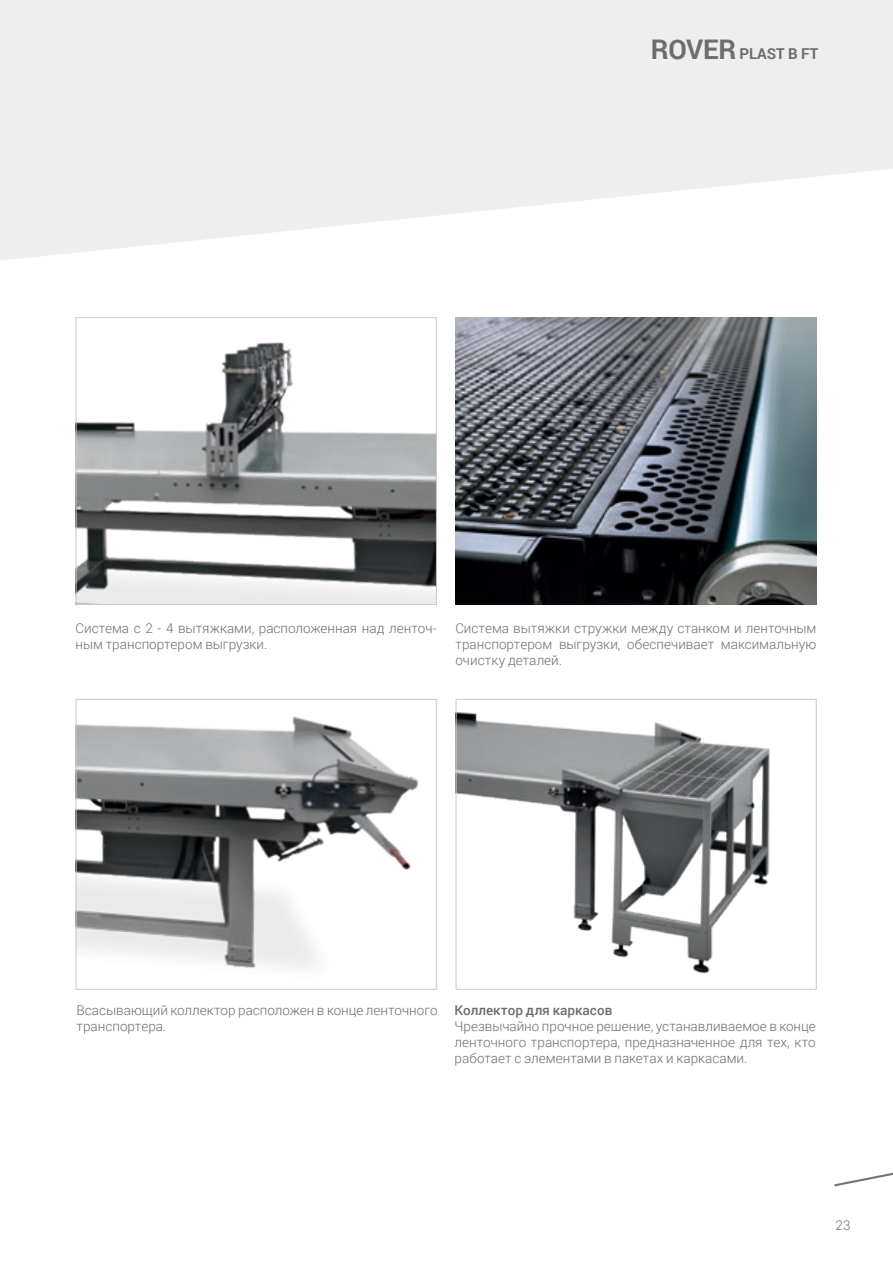
<style>
.page{position:relative;width:893px;height:1263px;background:#fff}
.page>*{position:absolute;margin:0;border:0;box-sizing:border-box;transform-origin:0 0}
.t1{font:700 15px "Roboto";letter-spacing:-.01em;color:#6c6d70}
.t2{font:300 13.5px/16.2px "Roboto";color:#6c6d70}
.t3{font:500 13.5px "Roboto";letter-spacing:.005em;color:#6c6d70}
.s1{font-size:27px}
</style>
<div class="page">
<svg style="left:834px;top:1172px;width:59px;height:14px"></svg>
<svg style="left:0;top:0;width:893px;height:260px;fill:#eeeeef"></svg>
<img style="left:78px;top:342px;width:357px;height:261px">
<div style="left:76px;top:317px;width:361px;height:288px;border:1px solid #c9cacc"></div>
<img style="left:456px;top:317px;width:361px;height:288px">
<img style="left:458px;top:712px;width:312px;height:262px">
<div style="left:456px;top:699px;width:361px;height:291px;border:1px solid #c9cacc"></div>
<img style="left:78px;top:716px;width:341px;height:253px">
<div style="left:76px;top:699px;width:361px;height:291px;border:1px solid #c9cacc"></div>
<p class="t1" style="left:651px;top:43px;width:169px"><span class="s1">ROVER</span> PLAST B FT</p>
<p class="t2" style="left:76px;top:619px;width:363px">Система с 2 - 4 вытяжками, расположенная над ленточ&shy;ным транспортером выгрузки.</p>
<p class="t2" style="left:455px;top:619px;width:363px;text-align:justify">Система вытяжки стружки между станком и ленточным транспортером выгрузки, обеспечивает максимальную очистку деталей.</p>
<p class="t2" style="left:76px;top:1001px;width:363px">Всасывающий коллектор расположен в конце ленточного транспортера.</p>
<p class="t3" style="left:455px;top:1000px;width:159px">Коллектор для каркасов</p>
<p class="t2" style="left:455px;top:1018px;width:363px;text-align:justify">Чрезвычайно прочное решение, устанавливаемое в конце ленточного транспортера, предназначенное для тех, кто работает с элементами в пакетах и каркасами.</p>
<p class="t2" style="left:836px;top:1216px;width:16px">23</p>
</div>
